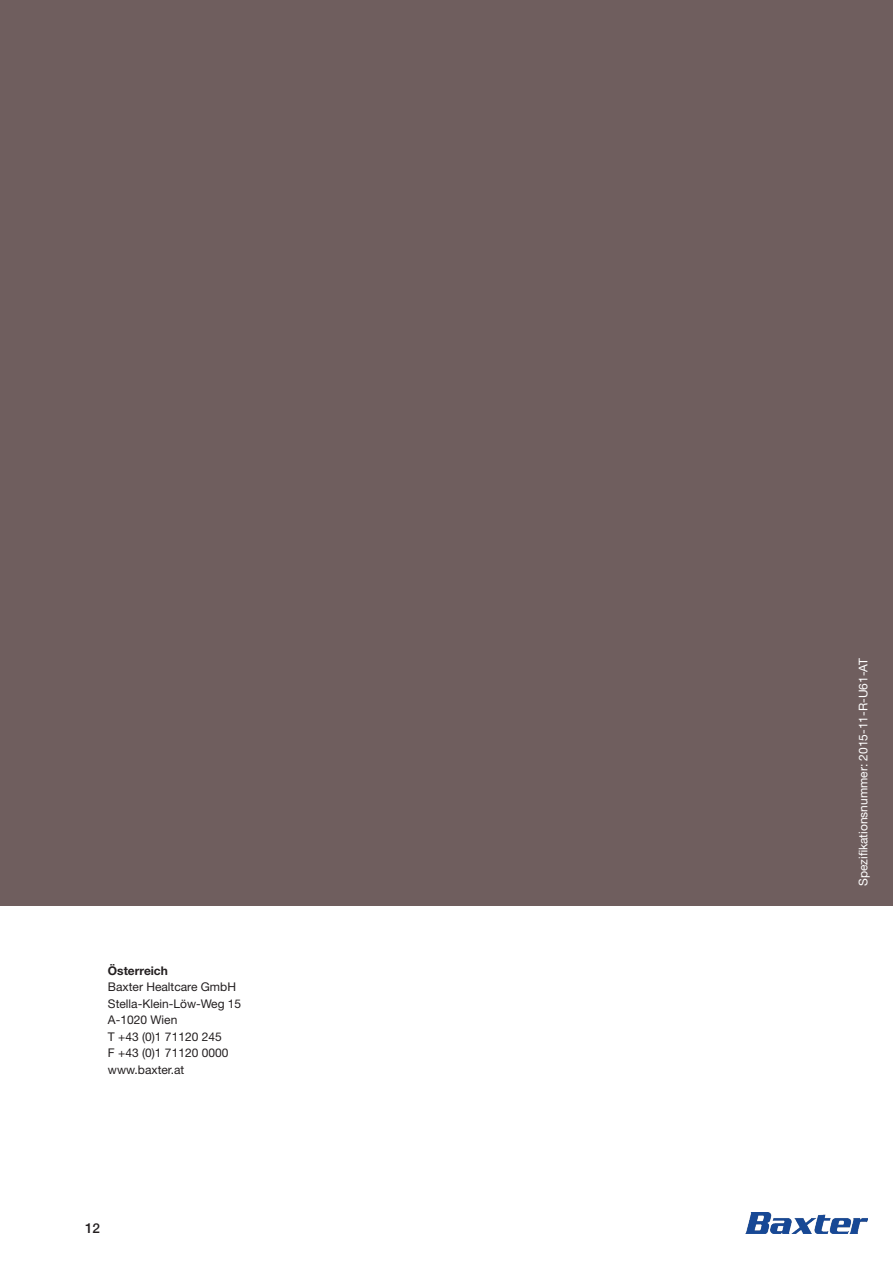
<style>
.page{position:relative;width:893px;height:1263px;background:#fff}
.page>*{position:absolute;margin:0;border:0;box-sizing:border-box;transform-origin:0 0}
.t1{font:500 13.5px "Helvetica Neue";color:#231f20}
.t2{font:12px/16.5px "Helvetica Neue LT Std";color:#231f20}
.t3{font:12px "Helvetica Neue LT Std";color:#fff}
.t4{font:700 12px "Helvetica Neue LT Std";color:#231f20}
</style>
<div class="page">
<div style="left:0;top:0;width:893px;height:906px;background:#6f5e5e"></div>
<img style="left:746px;top:1213px;width:121px;height:20px">
<p class="t4" style="left:108px;top:963px;width:61px">Österreich</p>
<p class="t2" style="left:108px;top:978px;width:135px">Baxter Healtcare GmbH<br>Stella-Klein-Löw-Weg 15<br>A-1020 Wien<br>T +43 (0)1 71120 245<br>F +43 (0)1 71120 0000 www.baxter.at</p>
<p class="t1" style="left:85px;top:1220px;width:17px">12</p>
<p class="t3" style="left:856px;top:886px;width:230px;rotate:-90deg">Spezifikationsnummer: 2015-11-R-U61-AT</p>
</div>
